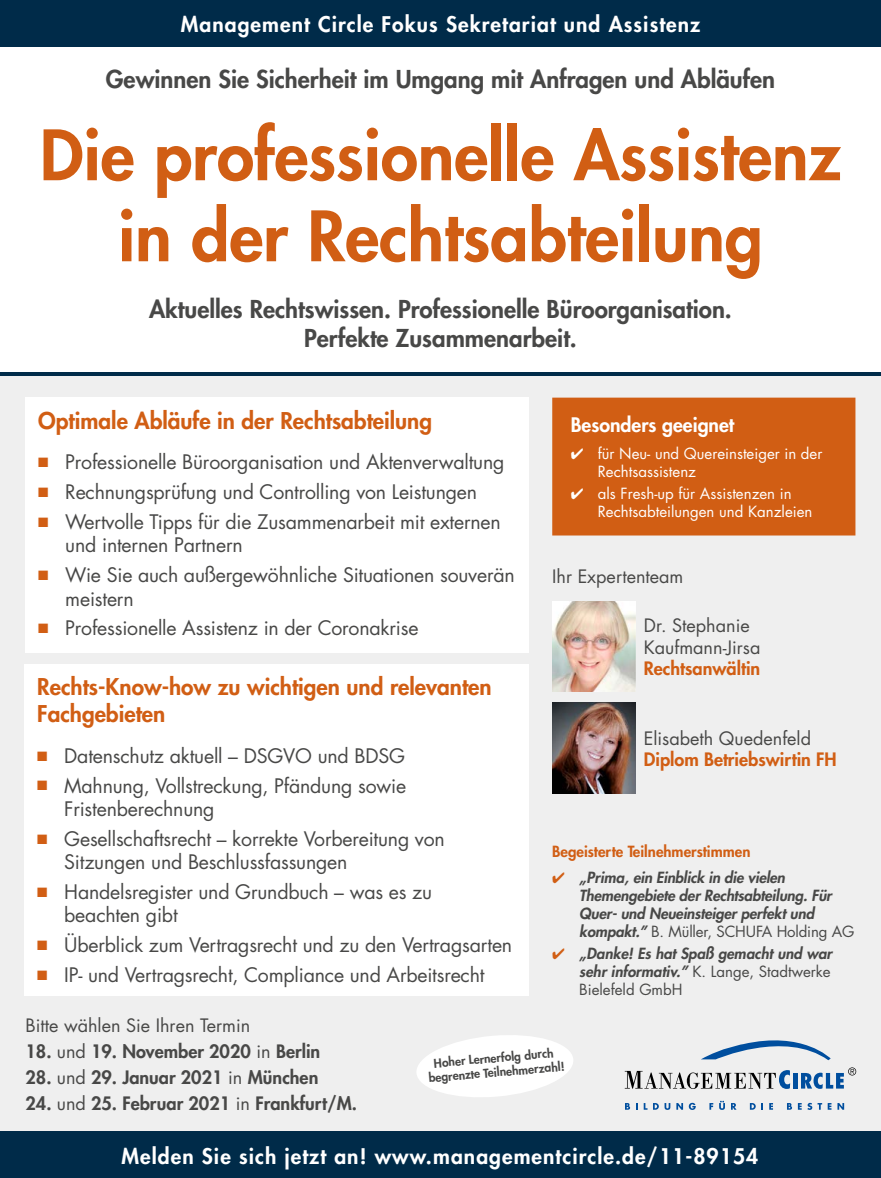
<style>
.page{position:relative;width:881px;height:1178px;background:#fff}
.page>*{position:absolute;margin:0;border:0;box-sizing:border-box;transform-origin:0 0}
.t1{font:800 67.5px/81px "Futura Std";color:#d15e14;text-align:center}
.t2{font:800 24px/28.8px "Futura Std";color:#484847;text-align:center}
.t3{font:800 22.5px/27px "Futura Std";color:#d15e14}
.t4{font:800 21px "Futura Std";letter-spacing:.05em;color:#fff}
.t5{font:19.5px/23.4px "Futura Std";letter-spacing:-.01em;color:#484847}
.t6{font:800 19.5px "Futura Std";color:#fff}
.t7{font:800 18px "Futura Std";color:#484847}
.t8{font:18px/21.6px "Futura Std";color:#484847}
.t9{font:800 18px "Futura Std";color:#d15e14}
.t10{font:italic 800 15px/18px "Futura Std";letter-spacing:-.01em;color:#484847}
.t11{font:15px/18px "Futura Std";color:#fff}
.t12{font:800 15px "Futura Std";color:#d15e14}
.t13{font:800 12px/14.4px "Futura Std";color:#484847;text-align:center}
.s1{color:#d15e14}
.s2{font-weight:400;font-style:normal}
.s3{font-weight:400}
</style>
<div class="page">
<div style="left:0;top:373px;width:880px;height:805px;background:#efefef"></div>
<div style="left:0;top:1132px;width:880px;height:46px;background:#002b49"></div>
<svg style="left:417px;top:1035px;width:156px;height:62px"></svg>
<hr style="left:0;top:372px;width:880px;height:3px;background:#002b49">
<div style="left:0;top:0;width:880px;height:47px;background:#002b49"></div>
<div style="left:552px;top:398px;width:302px;height:137px;background:#d15e14"></div>
<div style="left:552px;top:398px;width:303px;height:137px;border:2px solid #d15e14"></div>
<div style="left:26px;top:398px;width:502px;height:255px;background:#fff"></div>
<div style="left:24px;top:664px;width:504px;height:331px;background:#fff"></div>
<img style="left:552px;top:703px;width:83px;height:90px">
<img style="left:552px;top:601px;width:83px;height:91px">
<div style="left:792px;top:1073px;width:5px;height:15px;background:#004e9e"></div>
<svg style="left:624px;top:1070px;width:165px;height:19px"></svg>
<svg style="left:701px;top:1040px;width:129px;height:20px"></svg>
<svg style="left:801px;top:1067px;width:54px;height:22px"></svg>
<svg style="left:625px;top:1103px;width:12px;height:7px"></svg>
<svg style="left:643px;top:1103px;width:15px;height:7px"></svg>
<svg style="left:664px;top:1103px;width:6px;height:7px"></svg>
<svg style="left:676px;top:1103px;width:6px;height:7px"></svg>
<svg style="left:688px;top:1103px;width:7px;height:7px"></svg>
<svg style="left:709px;top:1101px;width:15px;height:9px"></svg>
<svg style="left:731px;top:1103px;width:5px;height:7px"></svg>
<svg style="left:749px;top:1103px;width:6px;height:7px"></svg>
<svg style="left:769px;top:1103px;width:3px;height:7px"></svg>
<svg style="left:787px;top:1103px;width:4px;height:7px"></svg>
<svg style="left:797px;top:1103px;width:4px;height:7px"></svg>
<svg style="left:807px;top:1103px;width:14px;height:7px"></svg>
<svg style="left:827px;top:1103px;width:4px;height:7px"></svg>
<svg style="left:837px;top:1103px;width:6px;height:7px"></svg>
<p class="t4" style="left:181px;top:11px;width:520px">Management Circle Fokus Sekretariat und Assistenz</p>
<p class="t2" style="left:106px;top:65px;width:670px">Gewinnen Sie Sicherheit im Umgang mit Anfragen und Abläufen</p>
<h1 class="t1" style="left:40px;top:115px;width:802px">Die professionelle Assistenz in der Rechtsabteilung</h1>
<p class="t2" style="left:149px;top:294px;width:584px">Aktuelles Rechtswissen. Professionelle Büroorganisation.<br>Perfekte Zusammenarbeit.</p>
<p class="t3" style="left:38px;top:407px;width:395px">Optimale Abläufe in der Rechtsabteilung</p>
<p class="t5" style="left:38px;top:451px;width:467px"><span class="s1">■</span> Professionelle Büroorganisation und Aktenverwaltung</p>
<p class="t5" style="left:38px;top:480px;width:440px"><span class="s1">■</span> Rechnungsprüfung und Controlling von Leistungen</p>
<p class="t5" style="left:65px;top:510px;width:437px;text-indent:-27px"><span class="s1">■</span> Wertvolle Tipps für die Zusammenarbeit mit externen und internen Partnern</p>
<p class="t5" style="left:65px;top:563px;width:451px;text-indent:-27px"><span class="s1">■</span> Wie Sie auch außergewöhnliche Situationen souverän meistern</p>
<p class="t5" style="left:38px;top:617px;width:381px"><span class="s1">■</span> Professionelle Assistenz in der Coronakrise</p>
<p class="t3" style="left:37px;top:674px;width:456px">Rechts-Know-how zu wichtigen und relevanten<br>Fachgebieten</p>
<p class="t5" style="left:37px;top:744px;width:369px"><span class="s1">■</span> Datenschutz aktuell – DSGVO und BDSG</p>
<p class="t5" style="left:64px;top:774px;width:343px;text-indent:-27px"><span class="s1">■</span> Mahnung, Vollstreckung, Pfändung sowie<br>Fristenberechnung</p>
<p class="t5" style="left:64px;top:827px;width:382px;text-indent:-27px"><span class="s1">■</span> Gesellschaftsrecht – korrekte Vorbereitung von<br>Sitzungen und Beschlussfassungen</p>
<p class="t5" style="left:64px;top:880px;width:369px;text-indent:-27px"><span class="s1">■</span> Handelsregister und Grundbuch – was es zu beachten gibt</p>
<p class="t5" style="left:37px;top:933px;width:476px"><span class="s1">■</span> Überblick zum Vertragsrecht und zu den Vertragsarten</p>
<p class="t5" style="left:37px;top:963px;width:448px"><span class="s1">■</span> IP- und Vertragsrecht, Compliance und Arbeitsrecht</p>
<p class="t6" style="left:570px;top:413px;width:165px">Besonders geeignet</p>
<p class="t11" style="left:597px;top:444px;width:226px;text-indent:-27px">✔ für Neu- und Quereinsteiger in der<br>Rechtsassistenz</p>
<p class="t11" style="left:597px;top:485px;width:216px;text-indent:-27px">✔ als Fresh-up für Assistenzen in<br>Rechtsabteilungen und Kanzleien</p>
<p class="t8" style="left:552px;top:566px;width:133px">Ihr Expertenteam</p>
<p class="t8" style="left:643px;top:615px;width:118px">Dr. Stephanie<br>Kaufmann-Jirsa</p>
<p class="t9" style="left:643px;top:657px;width:118px">Rechtsanwältin</p>
<p class="t8" style="left:643px;top:727px;width:169px">Elisabeth Quedenfeld</p>
<p class="t9" style="left:643px;top:748px;width:194px">Diplom Betriebswirtin FH</p>
<p class="t12" style="left:552px;top:841px;width:200px">Begeisterte Teilnehmerstimmen</p>
<p class="t10" style="left:579px;top:869px;width:277px;text-indent:-27px"><span class="s1">✔</span> „Prima, ein Einblick in die vielen Themengebiete der Rechtsabteilung. Für Quer- und Neueinsteiger perfekt und kompakt.” <span class="s2">B. Müller, SCHUFA Holding AG</span></p>
<p class="t10" style="left:579px;top:945px;width:254px;text-align:justify;text-indent:-27px"><span class="s1">✔</span> „Danke! Es hat Spaß gemacht und war sehr informativ.” <span class="s2">K. Lange, Stadtwerke Bielefeld GmbH</span></p>
<p class="t8" style="left:26px;top:1015px;width:226px">Bitte wählen Sie Ihren Termin</p>
<p class="t7" style="left:26px;top:1040px;width:296px">18. <span class="s3">und</span> 19. November 2020 <span class="s3">in</span> Berlin</p>
<p class="t7" style="left:26px;top:1066px;width:294px">28. <span class="s3">und</span> 29. Januar 2021 <span class="s3">in</span> München</p>
<p class="t7" style="left:26px;top:1092px;width:333px">24. <span class="s3">und</span> 25. Februar 2021 <span class="s3">in</span> Frankfurt/M.</p>
<p class="t13" style="left:426px;top:1056px;width:138px;rotate:-5deg">Hoher Lernerfolg durch begrenzte Teilnehmerzahl!</p>
<p class="t4" style="left:121px;top:1142px;width:638px">Melden Sie sich jetzt an! www.managementcircle.de/11-89154</p>
</div>
